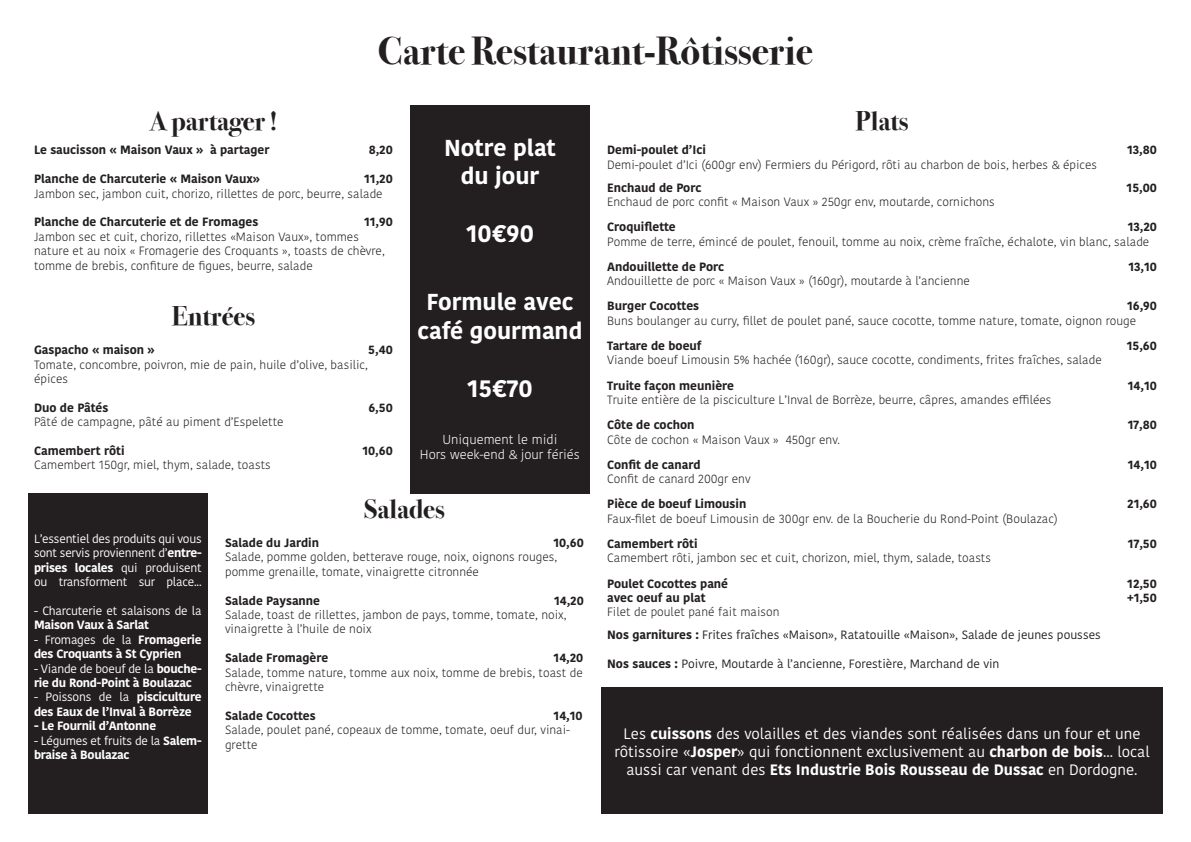
<style>
.page{position:relative;width:1191px;height:842px;background:#fff}
.page>*{position:absolute;margin:0;border:0;box-sizing:border-box;transform-origin:0 0}
.t1{font:700 39px "Bodoni Svty Two ITCTT";color:#231f20}
.t2{font:700 27px "Bodoni Svty Two ITCTT";color:#231f20}
.t3{font:700 24px "Kohinoor Bangla";color:#fff}
.t4{font:700 23px/28.8px "Kohinoor Bangla";color:#fff;text-align:center}
.t5{font:15px/18px "Kohinoor Bangla";color:#fff;text-align:center}
.t6{font:300 13px "Kohinoor Bangla";color:#fff}
.t7{font:300 12px/14.4px "Kohinoor Bangla";color:#231f20}
.t8{font:700 12px "Kohinoor Bangla";color:#231f20}
.t9{font:700 12px/14.4px "Kohinoor Bangla";letter-spacing:-.02em;color:#fff}
.t10{font:12px/14.4px "Kohinoor Bangla";letter-spacing:-.02em;color:#fff;text-align:justify}
.t11{font:12px "Kohinoor Bangla";color:#231f20}
.s1{font-weight:700}
.s2{font-weight:400}
</style>
<div class="page">
<div style="left:410px;top:105px;width:179px;height:388px;background:#231f20"></div>
<div style="left:28px;top:493px;width:179px;height:321px;background:#231f20"></div>
<div style="left:601px;top:687px;width:561px;height:127px;background:#231f20"></div>
<p class="t1" style="left:378px;top:19px;width:436px">Carte Restaurant-Rôtisserie</p>
<p class="t2" style="left:149px;top:98px;width:130px">A partager !</p>
<p class="t2" style="left:855px;top:98px;width:54px">Plats</p>
<p class="t4" style="left:444px;top:132px;width:113px">Notre plat</p>
<p class="t4" style="left:461px;top:161px;width:80px">du jour</p>
<p class="t3" style="left:466px;top:212px;width:69px">10€90</p>
<p class="t8" style="left:34px;top:140px;width:237px">Le saucisson « Maison Vaux » à partager</p>
<p class="t8" style="left:369px;top:140px;width:26px">8,20</p>
<p class="t8" style="left:34px;top:168px;width:228px">Planche de Charcuterie « Maison Vaux»</p>
<p class="t8" style="left:364px;top:168px;width:30px">11,20</p>
<p class="t7" style="left:34px;top:186px;width:350px">Jambon sec, jambon cuit, chorizo, rillettes de porc, beurre, salade</p>
<p class="t8" style="left:34px;top:212px;width:226px">Planche de Charcuterie et de Fromages</p>
<p class="t8" style="left:364px;top:212px;width:30px">11,90</p>
<p class="t7" style="left:34px;top:229px;width:352px">Jambon sec et cuit, chorizo, rillettes «Maison Vaux», tommes nature et au noix « Fromagerie des Croquants », toasts de chèvre, tomme de brebis, confiture de figues, beurre, salade</p>
<p class="t8" style="left:607px;top:140px;width:100px">Demi-poulet d’Ici</p>
<p class="t8" style="left:1127px;top:140px;width:31px">13,80</p>
<p class="t7" style="left:607px;top:157px;width:491px">Demi-poulet d’Ici (600gr env) Fermiers du Périgord, rôti au charbon de bois, herbes &amp; épices</p>
<p class="t8" style="left:607px;top:177px;width:96px">Enchaud de Porc</p>
<p class="t8" style="left:1126px;top:177px;width:32px">15,00</p>
<p class="t7" style="left:607px;top:194px;width:389px">Enchaud de porc confit « Maison Vaux » 250gr env, moutarde, cornichons</p>
<p class="t8" style="left:607px;top:216px;width:70px">Croquiflette</p>
<p class="t8" style="left:1127px;top:216px;width:31px">13,20</p>
<p class="t7" style="left:607px;top:234px;width:544px">Pomme de terre, émincé de poulet, fenouil, tomme au noix, crème fraîche, échalote, vin blanc, salade</p>
<p class="t8" style="left:607px;top:256px;width:119px">Andouillette de Porc</p>
<p class="t8" style="left:1128px;top:256px;width:30px">13,10</p>
<p class="t7" style="left:607px;top:274px;width:364px">Andouillette de porc « Maison Vaux » (160gr), moutarde à l’ancienne</p>
<p class="t8" style="left:607px;top:296px;width:94px">Burger Cocottes</p>
<p class="t8" style="left:1127px;top:296px;width:31px">16,90</p>
<p class="t7" style="left:607px;top:313px;width:530px">Buns boulanger au curry, fillet de poulet pané, sauce cocotte, tomme nature, tomate, oignon rouge</p>
<p class="t8" style="left:607px;top:335px;width:96px">Tartare de boeuf</p>
<p class="t8" style="left:1126px;top:335px;width:32px">15,60</p>
<p class="t7" style="left:607px;top:353px;width:496px">Viande boeuf Limousin 5% hachée (160gr), sauce cocotte, condiments, frites fraîches, salade</p>
<p class="t8" style="left:607px;top:375px;width:128px">Truite façon meunière</p>
<p class="t8" style="left:1127px;top:375px;width:31px">14,10</p>
<p class="t7" style="left:607px;top:392px;width:446px">Truite entière de la pisciculture L’Inval de Borrèze, beurre, câpres, amandes effilées</p>
<p class="t8" style="left:607px;top:414px;width:89px">Côte de cochon</p>
<p class="t8" style="left:1127px;top:414px;width:31px">17,80</p>
<p class="t7" style="left:607px;top:432px;width:234px">Côte de cochon « Maison Vaux » 450gr env.</p>
<p class="t8" style="left:607px;top:454px;width:95px">Confit de canard</p>
<p class="t8" style="left:1127px;top:454px;width:31px">14,10</p>
<p class="t7" style="left:607px;top:472px;width:145px">Confit de canard 200gr env</p>
<p class="t8" style="left:607px;top:494px;width:141px">Pièce de boeuf Limousin</p>
<p class="t8" style="left:1127px;top:494px;width:31px">21,60</p>
<p class="t7" style="left:607px;top:511px;width:452px">Faux-filet de boeuf Limousin de 300gr env. de la Boucherie du Rond-Point (Boulazac)</p>
<p class="t8" style="left:607px;top:533px;width:92px">Camembert rôti</p>
<p class="t8" style="left:1128px;top:533px;width:31px">17,50</p>
<p class="t7" style="left:607px;top:551px;width:385px">Camembert rôti, jambon sec et cuit, chorizon, miel, thym, salade, toasts</p>
<p class="t8" style="left:607px;top:573px;width:122px">Poulet Cocottes pané</p>
<p class="t8" style="left:1127px;top:573px;width:31px">12,50</p>
<p class="t8" style="left:607px;top:587px;width:100px">avec oeuf au plat</p>
<p class="t8" style="left:1127px;top:587px;width:31px">+1,50</p>
<p class="t7" style="left:607px;top:605px;width:174px">Filet de poulet pané fait maison</p>
<p class="t4" style="left:417px;top:287px;width:166px">Formule avec café gourmand</p>
<p class="t3" style="left:467px;top:367px;width:67px">15€70</p>
<p class="t6" style="left:442px;top:429px;width:117px">Uniquement le midi</p>
<p class="t6" style="left:420px;top:445px;width:161px">Hors week-end &amp; jour fériés</p>
<p class="t2" style="left:172px;top:294px;width:85px">Entrées</p>
<p class="t8" style="left:34px;top:339px;width:122px">Gaspacho « maison »</p>
<p class="t8" style="left:368px;top:339px;width:26px">5,40</p>
<p class="t7" style="left:34px;top:357px;width:335px">Tomate, concombre, poivron, mie de pain, huile d’olive, basilic, épices</p>
<p class="t8" style="left:34px;top:397px;width:76px">Duo de Pâtés</p>
<p class="t8" style="left:368px;top:397px;width:26px">6,50</p>
<p class="t7" style="left:34px;top:415px;width:251px">Pâté de campagne, pâté au piment d’Espelette</p>
<p class="t8" style="left:34px;top:440px;width:92px">Camembert rôti</p>
<p class="t8" style="left:362px;top:440px;width:32px">10,60</p>
<p class="t7" style="left:34px;top:458px;width:238px">Camembert 150gr, miel, thym, salade, toasts</p>
<p class="t2" style="left:364px;top:487px;width:82px">Salades</p>
<p class="t10" style="left:34px;top:531px;width:169px">L’essentiel des produits qui vous sont servis proviennent d’<span class="s1">entre&shy;prises locales</span> qui produisent ou transforment sur place...</p>
<p class="t10" style="left:34px;top:603px;width:169px">- Charcuterie et salaisons de la<br><span class="s1">Maison Vaux à Sarlat</span></p>
<p class="t9" style="left:34px;top:632px;width:169px"><span class="s2">- Fromages de la</span> Fromagerie des Croquants à St Cyprien</p>
<p class="t9" style="left:34px;top:660px;width:169px"><span class="s2">- Viande de boeuf de la</span> bouche&shy;rie du Rond-Point à Boulazac</p>
<p class="t9" style="left:34px;top:689px;width:169px"><span class="s2">- Poissons de la</span> pisciculture des Eaux de l’Inval à Borrèze</p>
<p class="t9" style="left:34px;top:718px;width:124px">- Le Fournil d’Antonne</p>
<p class="t9" style="left:34px;top:732px;width:169px"><span class="s2">- Légumes et fruits de la</span> Salem&shy;braise à Boulazac</p>
<p class="t5" style="left:614px;top:725px;width:537px">Les <span class="s1">cuissons</span> des volailles et des viandes sont réalisées dans un four et une rôtissoire «<span class="s1">Josper</span>» qui fonctionnent exclusivement au <span class="s1">charbon de bois</span>... local aussi car venant des <span class="s1">Ets Industrie Bois Rousseau de Dussac</span> en Dordogne.</p>
<p class="t8" style="left:225px;top:532px;width:95px">Salade du Jardin</p>
<p class="t8" style="left:553px;top:532px;width:32px">10,60</p>
<p class="t7" style="left:225px;top:550px;width:333px">Salade, pomme golden, betterave rouge, noix, oignons rouges, pomme grenaille, tomate, vinaigrette citronnée</p>
<p class="t8" style="left:225px;top:590px;width:96px">Salade Paysanne</p>
<p class="t8" style="left:554px;top:590px;width:31px">14,20</p>
<p class="t7" style="left:225px;top:607px;width:343px">Salade, toast de rillettes, jambon de pays, tomme, tomate, noix, vinaigrette à l’huile de noix</p>
<p class="t8" style="left:225px;top:647px;width:105px">Salade Fromagère</p>
<p class="t8" style="left:553px;top:647px;width:31px">14,20</p>
<p class="t7" style="left:225px;top:665px;width:359px">Salade, tomme nature, tomme aux noix, tomme de brebis, toast de chèvre, vinaigrette</p>
<p class="t8" style="left:225px;top:705px;width:92px">Salade Cocottes</p>
<p class="t8" style="left:553px;top:705px;width:31px">14,10</p>
<p class="t7" style="left:225px;top:723px;width:346px">Salade, poulet pané, copeaux de tomme, tomate, oeuf dur, vinai&shy;grette</p>
<p class="t11" style="left:607px;top:626px;width:495px"><span class="s1">Nos garnitures :</span> Frites fraîches «Maison», Ratatouille «Maison», Salade de jeunes pousses</p>
<p class="t11" style="left:607px;top:654px;width:394px"><span class="s1">Nos sauces :</span> Poivre, Moutarde à l’ancienne, Forestière, Marchand de vin</p>
</div>
